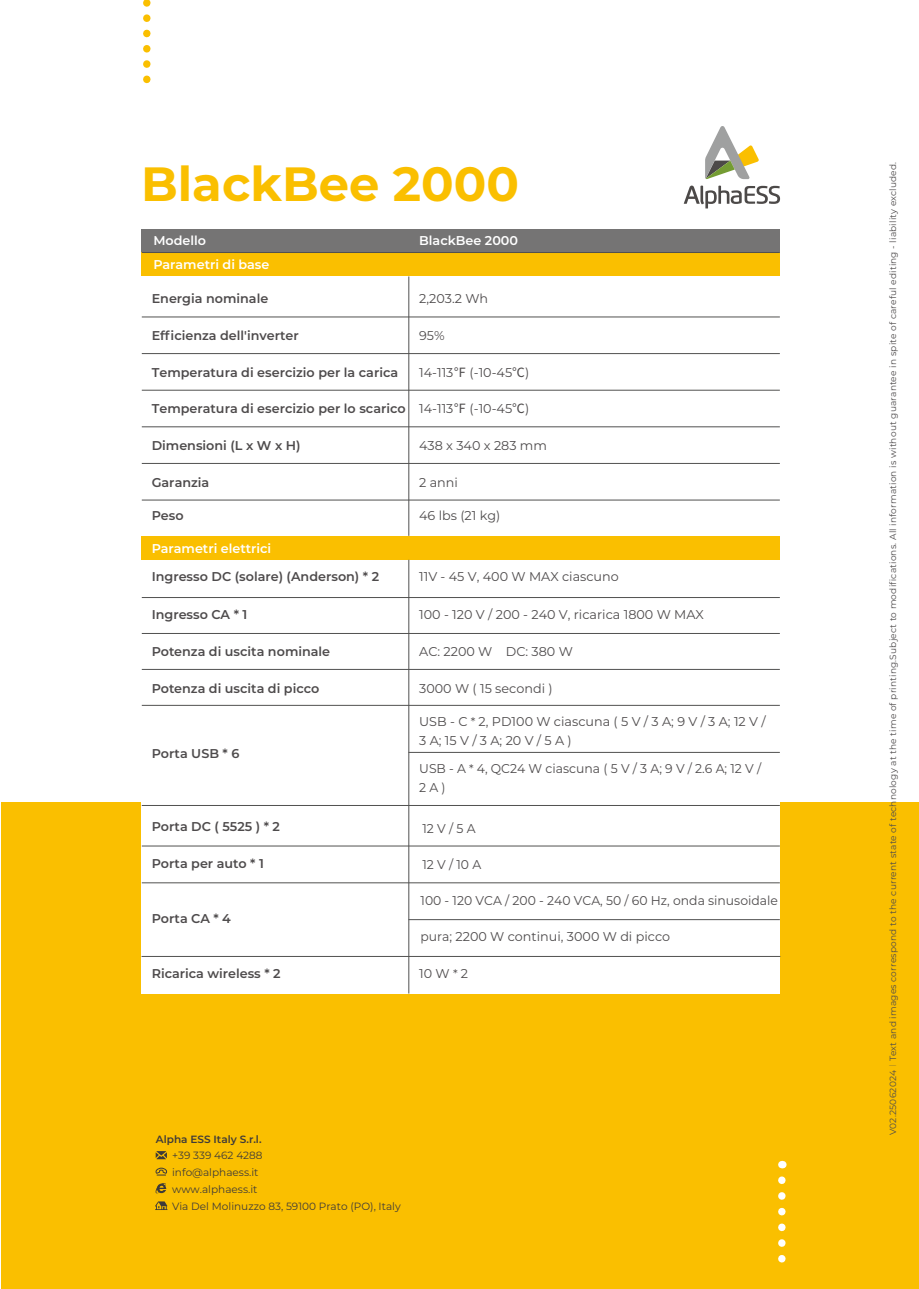
<style>
.page{position:relative;width:919px;height:1289px;background:#fff}
.page>*{position:absolute;margin:0;border:0;box-sizing:border-box;transform-origin:0 0}
.t1{font:700 48px "Montserrat";color:#fabf00}
.t2{font:12.75px/19.5px "Montserrat";color:#4e4b4c}
.t3{font:600 12.75px "Montserrat";color:#4e4b4c}
.t4{font:600 12.75px "Montserrat";color:#fff}
.t5{font:10.5px/17.1px "Montserrat";color:#3e3a39}
.t6{font:600 10.5px "Montserrat";color:#3e3a39}
.t7{font:9px "Montserrat";letter-spacing:.02em;color:#4e4b4c}
.s1{font-family:"Source Han Sans SC"}
.s2{font-size:12px}
.s3{font-family:"Adobe Song Std";font-weight:300}
</style>
<div class="page">
<div style="left:1px;top:802px;width:917px;height:486px;background:#fabf00"></div>
<svg style="left:143px;top:3px;width:7px;height:81px"></svg>
<svg style="left:778px;top:1180px;width:7px;height:79px"></svg>
<div style="left:142px;top:548px;width:637px;height:445px;background:#fff"></div>
<div style="left:142px;top:228px;width:637px;height:24px;background:#757474"></div>
<div style="left:142px;top:252px;width:637px;height:24px;background:#fabf00"></div>
<div style="left:142px;top:536px;width:637px;height:24px;background:#fabf00"></div>
<hr style="left:142px;top:252px;width:637px;height:1px;background:#515150">
<hr style="left:142px;top:317px;width:637px;height:1px;background:#515150">
<hr style="left:142px;top:353px;width:637px;height:1px;background:#515150">
<hr style="left:142px;top:390px;width:637px;height:1px;background:#515150">
<hr style="left:142px;top:426px;width:637px;height:1px;background:#515150">
<hr style="left:142px;top:463px;width:637px;height:1px;background:#515150">
<hr style="left:142px;top:500px;width:637px;height:1px;background:#515150">
<hr style="left:142px;top:633px;width:637px;height:1px;background:#515150">
<hr style="left:142px;top:669px;width:637px;height:1px;background:#515150">
<hr style="left:142px;top:597px;width:637px;height:1px;background:#515150">
<hr style="left:142px;top:705px;width:637px;height:1px;background:#515150">
<hr style="left:408px;top:752px;width:371px;height:1px;background:#515150">
<hr style="left:142px;top:845px;width:637px;height:1px;background:#515150">
<hr style="left:142px;top:805px;width:637px;height:1px;background:#515150">
<hr style="left:142px;top:882px;width:637px;height:1px;background:#515150">
<hr style="left:408px;top:919px;width:371px;height:1px;background:#515150">
<hr style="left:141px;top:956px;width:639px;height:1px;background:#515150">
<hr style="left:408px;top:276px;width:1px;height:260px;background:#515150">
<hr style="left:408px;top:560px;width:1px;height:433px;background:#515150">
<svg style="left:705px;top:126px;width:54px;height:53px"></svg>
<svg style="left:683px;top:185px;width:97px;height:23px"></svg>
<svg style="left:155px;top:1201px;width:12px;height:8px"></svg>
<svg style="left:156px;top:1151px;width:11px;height:8px"></svg>
<svg style="left:155px;top:1167px;width:12px;height:8px"></svg>
<svg style="left:155px;top:1183px;width:11px;height:10px"></svg>
<h1 class="t1" style="left:141px;top:149px;width:379px">BlackBee 2000</h1>
<p class="t4" style="left:153px;top:232px;width:54px">Modello</p>
<p class="t4" style="left:419px;top:232px;width:100px">BlackBee 2000</p>
<p class="t4" style="left:153px;top:255px;width:117px">Parametri di base</p>
<p class="t3" style="left:152px;top:289px;width:118px">Energia nominale</p>
<p class="t3" style="left:152px;top:326px;width:149px">Efficienza dell'inverter</p>
<p class="t3" style="left:152px;top:363px;width:248px">Temperatura di esercizio per la carica</p>
<p class="t3" style="left:152px;top:399px;width:255px">Temperatura di esercizio per lo scarico</p>
<p class="t3" style="left:152px;top:436px;width:150px">Dimensioni (L x W x H)</p>
<p class="t3" style="left:152px;top:473px;width:59px">Garanzia</p>
<p class="t3" style="left:152px;top:506px;width:33px">Peso</p>
<p class="t4" style="left:152px;top:539px;width:121px">Parametri elettrici</p>
<p class="t3" style="left:152px;top:567px;width:229px">Ingresso DC (solare) (Anderson) * 2</p>
<p class="t3" style="left:152px;top:605px;width:97px">Ingresso CA * 1</p>
<p class="t3" style="left:152px;top:642px;width:180px">Potenza di uscita nominale</p>
<p class="t3" style="left:152px;top:679px;width:169px">Potenza di uscita di picco</p>
<p class="t3" style="left:152px;top:744px;width:89px">Porta USB * 6</p>
<p class="t3" style="left:152px;top:817px;width:130px">Porta DC ( 5525 ) * 2</p>
<p class="t3" style="left:152px;top:854px;width:114px">Porta per auto * 1</p>
<p class="t3" style="left:152px;top:909px;width:81px">Porta CA * 4</p>
<p class="t2" style="left:419px;top:288px;width:70px">2,203.2 Wh</p>
<p class="t2" style="left:419px;top:325px;width:27px">95%</p>
<p class="t2" style="left:419px;top:362px;width:111px">14-113<span class="s1">℉</span> (-10-45<span class="s1">℃</span>)</p>
<p class="t2" style="left:419px;top:398px;width:111px">14-113<span class="s1">℉</span> (-10-45<span class="s1">℃</span>)</p>
<p class="t2" style="left:419px;top:435px;width:129px">438 x 340 x 283 mm</p>
<p class="t2" style="left:419px;top:472px;width:40px">2 anni</p>
<p class="t2" style="left:419px;top:505px;width:83px">46 lbs (21 kg)</p>
<p class="t2" style="left:419px;top:566px;width:201px">11V - 45 V, 400 W MAX ciascuno</p>
<p class="t2" style="left:419px;top:604px;width:286px">100 - 120 V / 200 - 240 V, ricarica 1800 W MAX</p>
<p class="t2" style="left:419px;top:641px;width:155px">AC: 2200 W DC: 380 W</p>
<p class="t2" style="left:419px;top:678px;width:135px">3000 W ( 15 secondi )</p>
<p class="t2" style="left:419px;top:711px;width:348px">USB - C <span class="s2">*</span> 2, PD100 W ciascuna ( 5 V / 3 A; 9 V / 3 A; 12 V /<br>3 A; 15 V / 3 A; 20 V / 5 A )</p>
<p class="t2" style="left:419px;top:758px;width:343px">USB - A <span class="s2">*</span> 4, QC24 W ciascuna ( 5 V / 3 A; 9 V / 2.6 A; 12 V /<br>2 A )</p>
<p class="t2" style="left:422px;top:818px;width:55px">12 V / 5 A</p>
<p class="t2" style="left:422px;top:854px;width:60px">12 V / 10 A</p>
<p class="t2" style="left:420px;top:889px;width:359px">100 - 120 VCA / 200 - 240 VCA, 50 / 60 Hz, onda sinusoidale</p>
<p class="t2" style="left:420px;top:925px;width:251px">pura; 2200 W continui, 3000 W di picco</p>
<p class="t3" style="left:152px;top:964px;width:130px">Ricarica wireless * 2</p>
<p class="t2" style="left:419px;top:963px;width:50px">10 W <span class="s2">*</span> 2</p>
<p class="t6" style="left:156px;top:1131px;width:107px">Alpha ESS Italy S.r.l.</p>
<p class="t5" style="left:172px;top:1146px;width:230px">+39 339 462 4288<br>info@alphaess.it<br>www.alphaess.it<br>Via Del Molinuzzo 83, 59100 Prato (PO), Italy</p>
<p class="t7" style="left:886px;top:1134px;width:974px;rotate:-90deg">V02.25062024<span class="s3">∣</span>Text and images correspond to the current state of technology at the time of printing.Subject to modifications. All information is without guarantee in spite of careful editing - liability excluded.</p>
</div>
